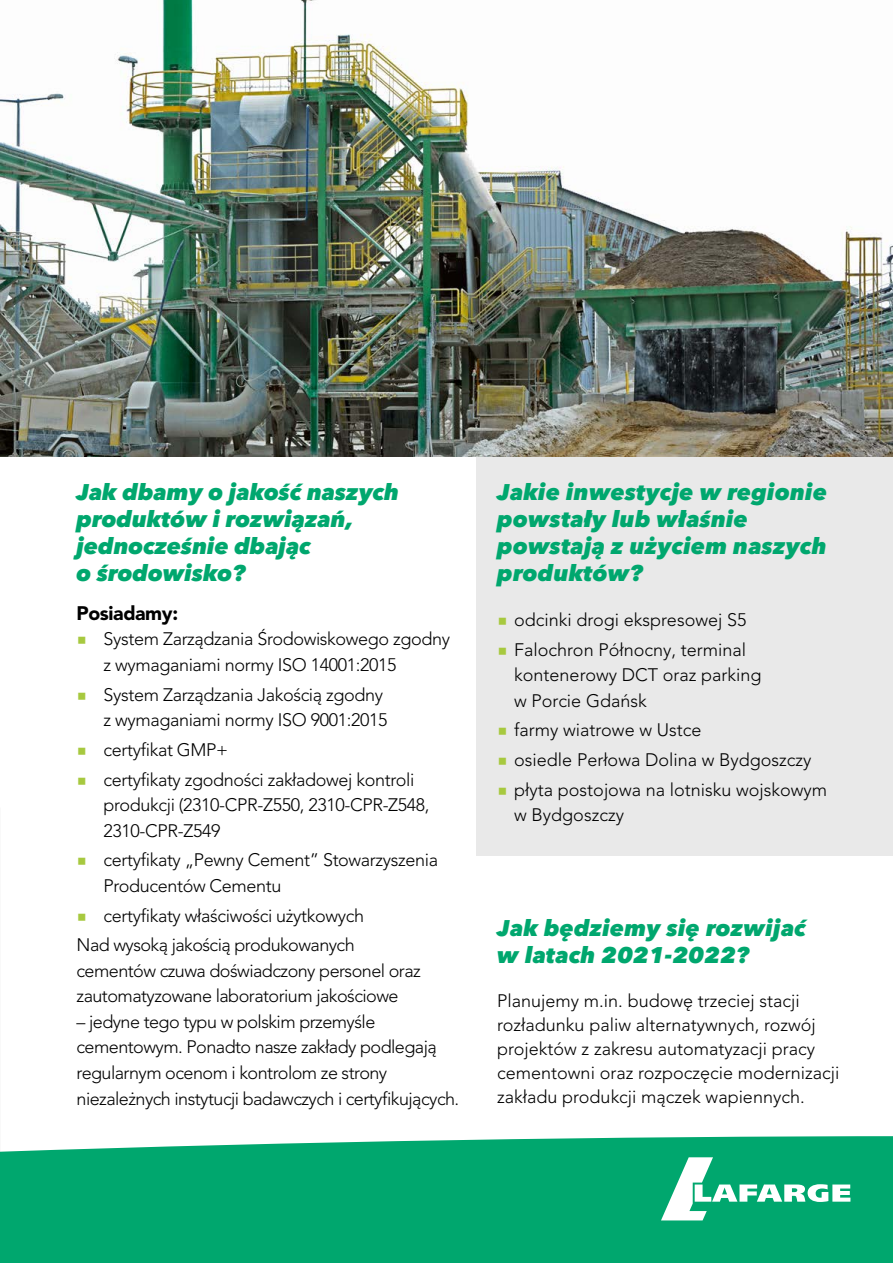
<style>
.page{position:relative;width:893px;height:1263px;background:#fff}
.page>*{position:absolute;margin:0;border:0;box-sizing:border-box;transform-origin:0 0}
.t1{font:italic 800 22.5px/27px "Avenir Next LT Pro";letter-spacing:.01em;color:#00a76e}
.t2{font:900 19.5px "Avenir LT Pro";letter-spacing:-.02em;color:#000}
.t3{font:300 18px/25.5px "Avenir LT Pro";letter-spacing:-.02em;color:#000}
.t4{font:300 18px/24px "Avenir LT Pro";color:#000}
.s1{font-family:"Montserrat";font-weight:100;color:#a7c93f}
</style>
<div class="page">
<div style="left:0;top:1136px;width:893px;height:127px;background:#00a76e"></div>
<svg style="left:661px;top:1157px;width:189px;height:63px"></svg>
<div style="left:476px;top:359px;width:417px;height:497px;background:#e9e9e9"></div>
<img style="left:0;top:0;width:893px;height:456px">
<p class="t1" style="left:77px;top:478px;width:324px">Jak dbamy o jakość naszych produktów i rozwiązań, jednocześnie dbając<br>o środowisko?</p>
<p class="t2" style="left:77px;top:601px;width:103px">Posiadamy:</p>
<p class="t3" style="left:104px;top:626px;width:348px;text-indent:-27px"><span class="s1">■</span> System Zarządzania Środowiskowego zgodny z wymaganiami normy ISO 14001:2015</p>
<p class="t3" style="left:77px;top:682px;width:312px;text-align:right"><span class="s1">■</span> System Zarządzania Jakością zgodny z wymaganiami normy ISO 9001:2015</p>
<p class="t3" style="left:77px;top:737px;width:153px"><span class="s1">■</span> certyfikat GMP+</p>
<p class="t3" style="left:104px;top:767px;width:328px;text-indent:-27px"><span class="s1">■</span> certyfikaty zgodności zakładowej kontroli produkcji (2310-CPR-Z550, 2310-CPR-Z548,<br>2310-CPR-Z549</p>
<p class="t3" style="left:104px;top:847px;width:336px;text-indent:-27px"><span class="s1">■</span> certyfikaty „Pewny Cement” Stowarzyszenia<br>Producentów Cementu</p>
<p class="t3" style="left:77px;top:901px;width:289px;line-height:29.7px"><span class="s1">■</span> certyfikaty właściwości użytkowych<br>Nad wysoką jakością produkowanych</p>
<p class="t3" style="left:77px;top:958px;width:346px">cementów czuwa doświadczony personel oraz zautomatyzowane laboratorium jakościowe</p>
<p class="t3" style="left:77px;top:1009px;width:384px">– jedyne tego typu w polskim przemyśle cementowym. Ponadto nasze zakłady podlegają regularnym ocenom i kontrolom ze strony niezależnych instytucji badawczych i certyfikujących.</p>
<p class="t1" style="left:497px;top:478px;width:331px">Jakie inwestycje w regionie powstały lub właśnie powstają z użyciem naszych produktów?</p>
<p class="t4" style="left:497px;top:608px;width:251px"><span class="s1">■</span> odcinki drogi ekspresowej S5</p>
<p class="t4" style="left:514px;top:637px;width:249px;line-height:25.5px;text-indent:-17px"><span class="s1">■</span> Falochron Północny, terminal kontenerowy DCT oraz parking w Porcie Gdańsk</p>
<p class="t4" style="left:497px;top:718px;width:206px"><span class="s1">■</span> farmy wiatrowe w Ustce</p>
<p class="t4" style="left:497px;top:748px;width:316px"><span class="s1">■</span> osiedle Perłowa Dolina w Bydgoszczy</p>
<p class="t4" style="left:514px;top:777px;width:314px;line-height:25.5px;text-indent:-17px"><span class="s1">■</span> płyta postojowa na lotnisku wojskowym w Bydgoszczy</p>
<p class="t1" style="left:497px;top:914px;width:310px">Jak będziemy się rozwijać w latach 2021-2022?</p>
<p class="t4" style="left:497px;top:988px;width:344px">Planujemy m.in. budowę trzeciej stacji rozładunku paliw alternatywnych, rozwój projektów z zakresu automatyzacji pracy cementowni oraz rozpoczęcie modernizacji zakładu produkcji mączek wapiennych.</p>
</div>
